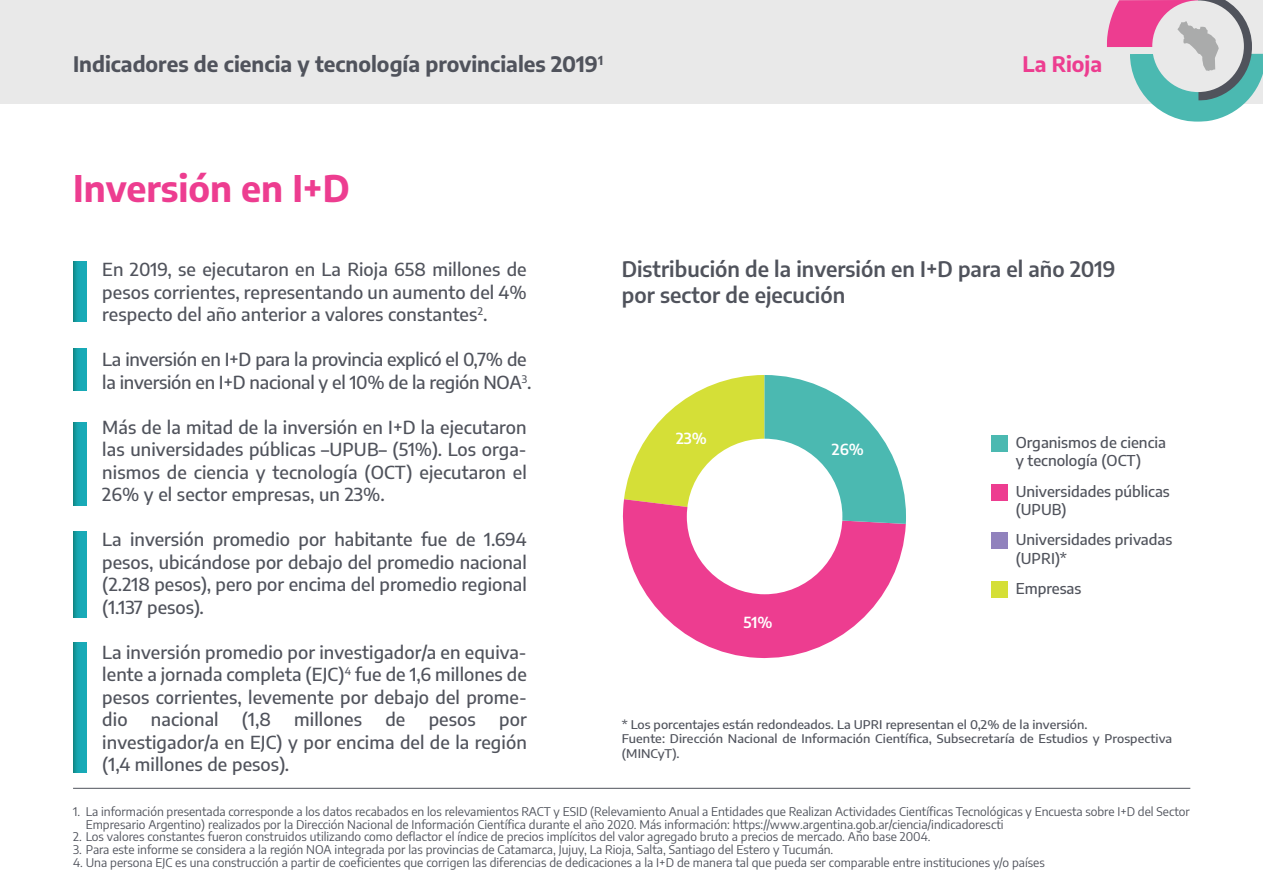
<style>
.page{position:relative;width:1263px;height:893px;background:#fff}
.page>*{position:absolute;margin:0;border:0;box-sizing:border-box;transform-origin:0 0}
.t1{font:700 36px "Encode Sans";color:#ed3d90}
.t2{font:600 21px/25.2px "Encode Sans";color:#50535c}
.t3{font:700 21px "Encode Sans";color:#50535c}
.t4{font:700 21px "Encode Sans";color:#ed3d90}
.t5{font:500 18px/22.5px "Encode Sans";letter-spacing:.005em;color:#50535c;text-align:justify}
.t6{font:500 18px/22.5px "Encode Sans";letter-spacing:-.015em;color:#50535c}
.t7{font:500 15px/18px "Encode Sans";color:#50535c}
.t8{font:600 15px "Encode Sans";color:#fff}
.t9{font:12px/12.8px "Encode Sans";color:#50535c}
.t10{font:500 12px/14.4px "Encode Sans";letter-spacing:.005em;color:#50535c;scale:1.05 1}
</style>
<div class="page">
<div style="left:0;top:0;width:1263px;height:103px;background:#e9e9e9"></div>
<svg style="left:1107px;top:0;width:156px;height:122px"></svg>
<svg style="left:73px;top:262px;width:13px;height:59px"></svg>
<svg style="left:73px;top:532px;width:13px;height:86px"></svg>
<svg style="left:73px;top:642px;width:13px;height:131px;background:#15a1ab"></svg>
<svg style="left:73px;top:348px;width:13px;height:42px"></svg>
<svg style="left:73px;top:422px;width:13px;height:83px"></svg>
<svg style="left:622px;top:500px;width:284px;height:159px;fill:#ed3d90"></svg>
<svg style="left:624px;top:375px;width:282px;height:149px"></svg>
<div style="left:687px;top:439px;width:155px;height:155px;background:#fff;border-radius:50%"></div>
<hr style="left:73px;top:788px;width:1117px;height:1px;background:#50535c">
<div style="left:992px;top:436px;width:16px;height:16px;background:#4bb9b1"></div>
<div style="left:992px;top:581px;width:16px;height:16px;background:#d5df37"></div>
<div style="left:992px;top:484px;width:16px;height:16px;background:#ed3d90"></div>
<div style="left:992px;top:533px;width:16px;height:16px;background:#9182bd"></div>
<h2 class="t3" style="left:73px;top:49px;width:532px">Indicadores de ciencia y tecnología provinciales 2019<sup>1</sup></h2>
<h2 class="t4" style="left:1022px;top:49px;width:81px">La Rioja</h2>
<h1 class="t1" style="left:73px;top:162px;width:278px">Inversión en I+D</h1>
<h3 class="t5" style="left:102px;top:257px;width:426px">En 2019, se ejecutaron en La Rioja 658 millones de pesos corrientes, representando un aumento del 4% respecto del año anterior a valores constantes<sup>2</sup>.</h3>
<h3 class="t6" style="left:102px;top:347px;width:431px">La inversión en I+D para la provincia explicó el 0,7% de la inversión en I+D nacional y el 10% de la región NOA<sup>3</sup>.</h3>
<h3 class="t5" style="left:102px;top:415px;width:426px">Más de la mitad de la inversión en I+D la ejecutaron las universidades públicas –UPUB– (51%). Los orga&shy;nismos de ciencia y tecnología (OCT) ejecutaron el 26% y el sector empresas, un 23%.</h3>
<h3 class="t5" style="left:102px;top:527px;width:426px">La inversión promedio por habitante fue de 1.694 pesos, ubicándose por debajo del promedio nacional (2.218 pesos), pero por encima del promedio regional (1.137 pesos).</h3>
<h3 class="t5" style="left:102px;top:640px;width:426px">La inversión promedio por investigador/a en equiva&shy;lente a jornada completa (EJC)<sup>4</sup> fue de 1,6 millones de pesos corrientes, levemente por debajo del prome&shy;dio</h3>
<h3 class="t5" style="left:151px;top:707px;width:69px">nacional</h3>
<h3 class="t5" style="left:242px;top:707px;width:30px">(1,8</h3>
<h3 class="t5" style="left:294px;top:707px;width:69px">millones</h3>
<h3 class="t5" style="left:385px;top:707px;width:21px">de</h3>
<h3 class="t5" style="left:429px;top:707px;width:49px">pesos</h3>
<h3 class="t5" style="left:102px;top:707px;width:426px;text-indent:397px">por investigador/a en EJC) y por encima del de la región (1,4 millones de pesos).</h3>
<h2 class="t2" style="left:622px;top:256px;width:495px">Distribución de la inversión en I+D para el año 2019 por sector de ejecución</h2>
<p class="t8" style="left:676px;top:427px;width:32px">23%</p>
<p class="t8" style="left:832px;top:438px;width:33px">26%</p>
<p class="t8" style="left:743px;top:612px;width:30px">51%</p>
<p class="t7" style="left:1016px;top:433px;width:152px">Organismos de ciencia y tecnología (OCT)</p>
<p class="t7" style="left:1016px;top:482px;width:156px">Universidades públicas (UPUB)</p>
<p class="t7" style="left:1016px;top:530px;width:158px">Universidades privadas (UPRI)*</p>
<p class="t7" style="left:1016px;top:579px;width:67px">Empresas</p>
<p class="t10" style="left:622px;top:716px;width:525px">* Los porcentajes están redondeados. La UPRI representan el 0,2% de la inversión.<br>Fuente: Dirección Nacional de Información Científica, Subsecretaría de Estudios y Prospectiva (MINCyT).</p>
<p class="t9" style="left:86px;top:804px;width:1105px;text-indent:-13px">1. La información presentada corresponde a los datos recabados en los relevamientos RACT y ESID (Relevamiento Anual a Entidades que Realizan Actividades Científicas Tecnológicas y Encuesta sobre I+D del Sector<br>Empresario Argentino) realizados por la Dirección Nacional de Información Científica durante el año 2020. Más información: https://www.argentina.gob.ar/ciencia/indicadorescti</p>
<p class="t9" style="left:73px;top:830px;width:859px">2. Los valores constantes fueron construidos utilizando como deflactor el índice de precios implícitos del valor agregado bruto a precios de mercado. Año base 2004.</p>
<p class="t9" style="left:73px;top:843px;width:762px">3. Para este informe se considera a la región NOA integrada por las provincias de Catamarca, Jujuy, La Rioja, Salta, Santiago del Estero y Tucumán.</p>
<p class="t9" style="left:73px;top:855px;width:973px">4. Una persona EJC es una construcción a partir de coeficientes que corrigen las diferencias de dedicaciones a la I+D de manera tal que pueda ser comparable entre instituciones y/o países</p>
</div>
